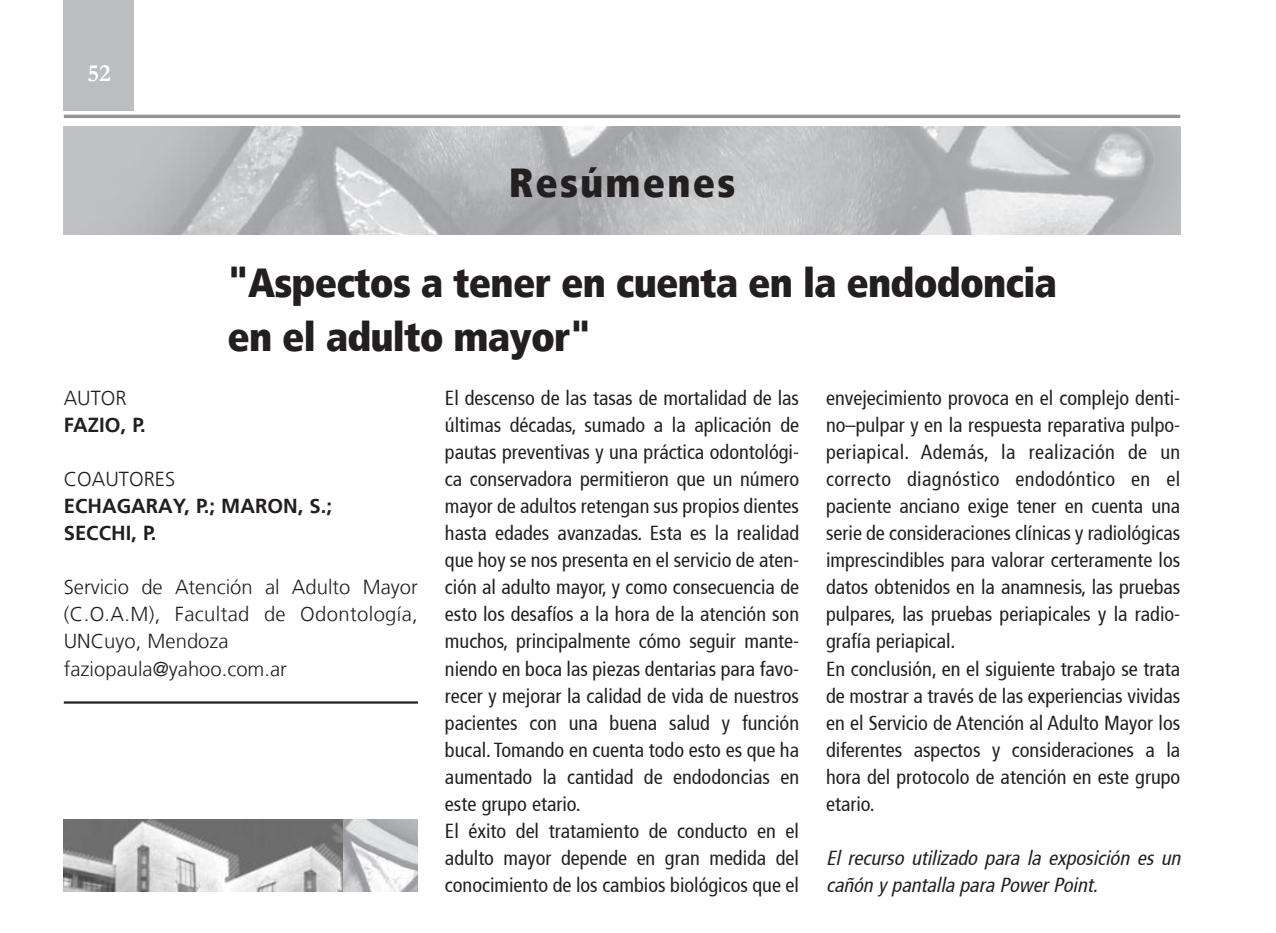
<style>
.page{position:relative;width:1276px;height:933px;background:#fff}
.page>*{position:absolute;margin:0;border:0;box-sizing:border-box;transform-origin:0 0}
.t1{font:40.5px/54px "Frutiger 87 Cond Extra Blk";letter-spacing:-.02em;color:#231f20}
.t2{font:700 24.75px "Garamond";color:#fff}
.t3{font:condensed 20.25px/27px "Frutiger 57";color:#231f20}
.t4{font:300 20.25px/27px "Frutiger";color:#231f20}
.t5{font:italic condensed 20.25px/27px "Frutiger 57";color:#231f20}
.t6{font:700 20.25px/27px "Frutiger";color:#231f20}
</style>
<div class="page">
<img style="left:64px;top:126px;width:1116px;height:108px">
<div style="left:64px;top:0;width:70px;height:110px;background:#bcbdc0"></div>
<hr style="left:64px;top:115px;width:1116px;height:3px;background:#939598">
<hr style="left:64px;top:701px;width:354px;height:2px;background:#231f20">
<img style="left:64px;top:819px;width:279px;height:72px">
<img style="left:343px;top:819px;width:75px;height:72px">
<p class="t2" style="left:87px;top:60px;width:25px">52</p>
<h1 class="t1" style="left:509px;top:159px;width:228px">resúmenes</h1>
<h1 class="t1" style="left:227px;top:259px;width:831px">"aspectos a tener en cuenta en la endodoncia en el adulto mayor"</h1>
<p class="t3" style="left:445px;top:386px;width:356px">El descenso de las tasas de mortalidad de las últimas décadas, sumado a la aplicación de pautas preventivas y una práctica odontológi&shy;ca conservadora permitieron que un número mayor de adultos retengan sus propios dientes hasta edades avanzadas. Esta es la realidad que hoy se nos presenta en el servicio de aten&shy;ción al adulto mayor, y como consecuencia de esto los desafíos a la hora de la atención son muchos, principalmente cómo seguir mante&shy;niendo en boca las piezas dentarias para favo&shy;recer y mejorar la calidad de vida de nuestros pacientes con una buena salud y función bucal. Tomando en cuenta todo esto es que ha aumentado la cantidad de endodoncias en este grupo etario.<br>El éxito del tratamiento de conducto en el adulto mayor depende en gran medida del conocimiento de los cambios biológicos que el</p>
<p class="t3" style="left:826px;top:386px;width:356px">envejecimiento provoca en el complejo denti&shy;no–pulpar y en la respuesta reparativa pulpo&shy;periapical. Además, la realización de un correcto diagnóstico endodóntico en el paciente anciano exige tener en cuenta una serie de consideraciones clínicas y radiológicas imprescindibles para valorar certeramente los datos obtenidos en la anamnesis, las pruebas pulpares, las pruebas periapicales y la radio&shy;grafía periapical.<br>En conclusión, en el siguiente trabajo se trata de mostrar a través de las experiencias vividas en el Servicio de Atención al Adulto Mayor los diferentes aspectos y consideraciones a la hora del protocolo de atención en este grupo etario.</p>
<p class="t4" style="left:64px;top:385px;width:65px">AUTOR</p>
<p class="t6" style="left:64px;top:412px;width:84px">FAZIO, P.</p>
<p class="t4" style="left:64px;top:466px;width:113px">COAUTORES</p>
<p class="t6" style="left:64px;top:493px;width:270px">ECHAGARAY, P.; MARON, S.;<br>SECCHI, P.</p>
<p class="t4" style="left:64px;top:574px;width:356px">Servicio de Atención al Adulto Mayor (C.O.A.M), Facultad de Odontología,<br>UNCuyo, Mendoza faziopaula@yahoo.com.ar</p>
<p class="t5" style="left:826px;top:845px;width:360px">El recurso utilizado para la exposición es un cañón y pantalla para Power Point.</p>
</div>
